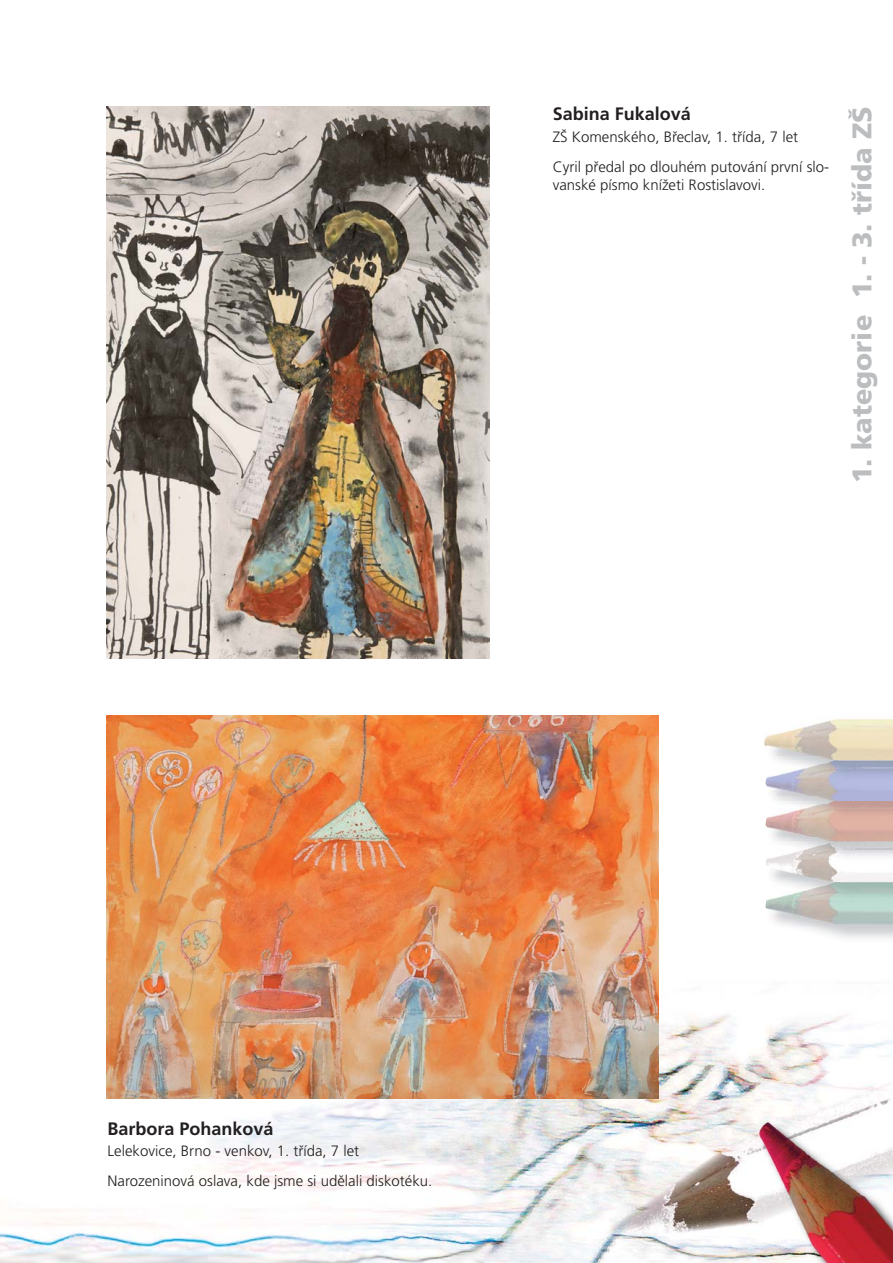
<style>
.page{position:relative;width:893px;height:1263px;background:#fff}
.page>*{position:absolute;margin:0;border:0;box-sizing:border-box;transform-origin:0 0}
.t1{font:900 27px "Frutiger CE";color:#bbbdbf}
.t2{font:700 18px "Frutiger CE";color:#231f20}
.t3{font:300 15px/30px "Frutiger CE";color:#231f20}
</style>
<div class="page">
<img style="left:0;top:1014px;width:893px;height:249px">
<img style="left:765px;top:778px;width:2px;height:131px">
<img style="left:767px;top:862px;width:126px;height:41px">
<svg style="left:765px;top:878px;width:2px;height:7px"></svg>
<img style="left:767px;top:842px;width:126px;height:20px">
<svg style="left:765px;top:837px;width:2px;height:8px"></svg>
<img style="left:767px;top:822px;width:126px;height:20px">
<img style="left:767px;top:801px;width:126px;height:21px">
<svg style="left:765px;top:797px;width:2px;height:7px"></svg>
<img style="left:767px;top:781px;width:126px;height:20px">
<img style="left:767px;top:760px;width:126px;height:21px">
<img style="left:764px;top:718px;width:129px;height:29px">
<img style="left:767px;top:720px;width:126px;height:40px">
<img style="left:106px;top:106px;width:383px;height:553px">
<img style="left:106px;top:715px;width:553px;height:383px">
<p class="t2" style="left:553px;top:105px;width:140px">Sabina Fukalová</p>
<p class="t3" style="left:553px;top:123px;width:278px">ZŠ Komenského, Břeclav, 1. třída, 7 let<br>Cyril předal po dlouhém putování první slo-</p>
<p class="t3" style="left:553px;top:171px;width:214px">vanské písmo knížeti Rostislavovi.</p>
<h1 class="t1" style="left:849px;top:483px;width:378px;rotate:-90deg">1. kategorie 1. - 3. třída ZŠ</h1>
<p class="t2" style="left:108px;top:1120px;width:168px">Barbora Pohanková</p>
<p class="t3" style="left:108px;top:1137px;width:326px">Lelekovice, Brno - venkov, 1. třída, 7 let<br>Narozeninová oslava, kde jsme si udělali diskotéku.</p>
</div>
